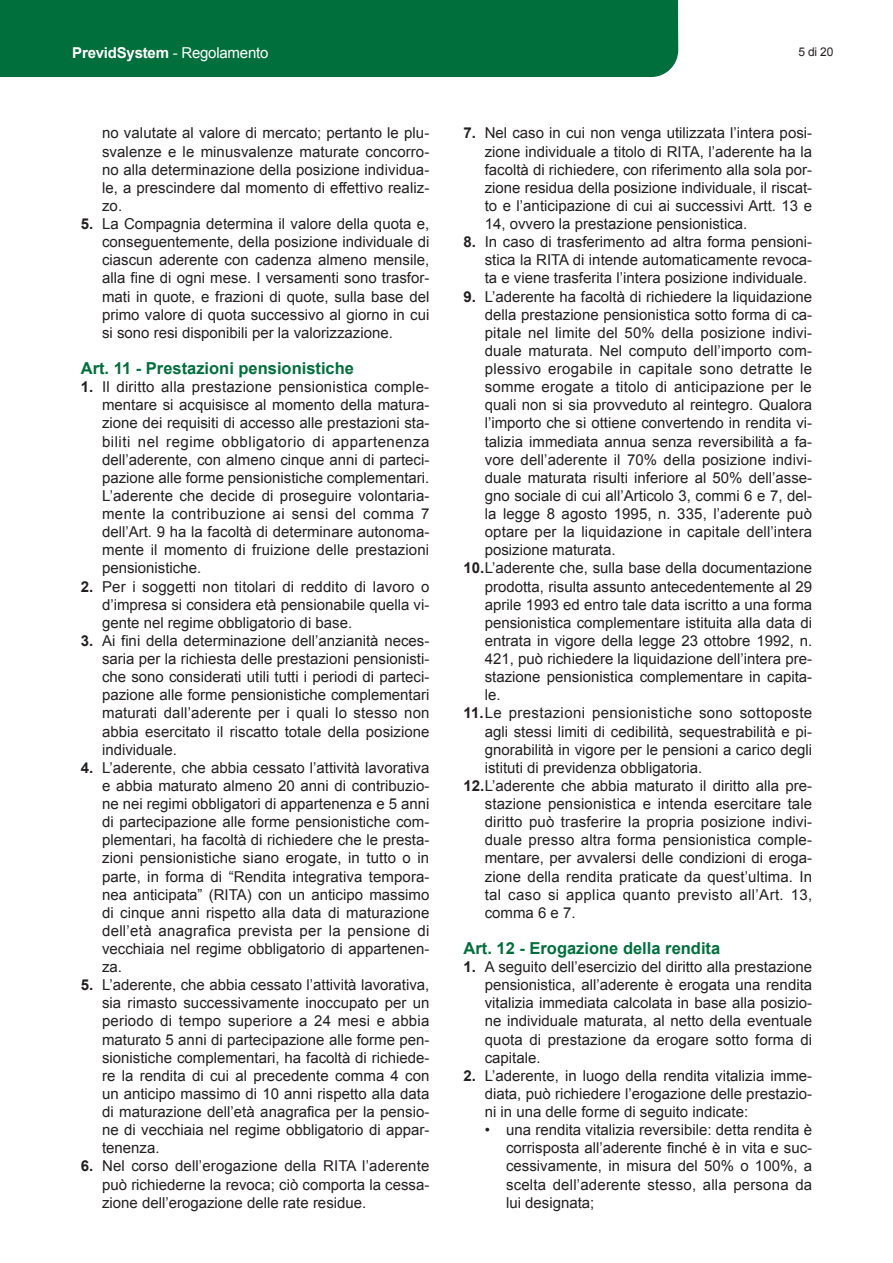
<style>
.page{position:relative;width:893px;height:1263px;background:#fff}
.page>*{position:absolute;margin:0;border:0;box-sizing:border-box;transform-origin:0 0}
.t1{font:700 16.5px "Arial";color:#006f3c}
.t2{font:15px/18.1px "Arial";color:#231f20;text-align:justify}
.t3{font:15px "Arial";letter-spacing:.025em;color:#231f20}
.t4{font:700 15px "Arial";letter-spacing:-.015em;color:#fff}
.t5{font:12px "Arial";color:#231f20}
.s1{font-weight:400}
.s2{font-weight:700}
</style>
<div class="page">
<div style="left:0;top:0;width:678px;height:77px;background:#006f3c"></div>
<p class="t4" style="left:72px;top:42px;width:198px">PrevidSystem <span class="s1">- Regolamento</span></p>
<p class="t5" style="left:798px;top:43px;width:36px">5 di 20</p>
<p class="t2" style="left:102px;top:124px;width:329px">no valutate al valore di mercato; pertanto le plu&shy;svalenze e le minusvalenze maturate concorro&shy;no alla determinazione della posizione individua&shy;le, a prescindere dal momento di effettivo realiz&shy;zo.</p>
<p class="t2" style="left:102px;top:215px;width:329px;text-indent:-21px"><span class="s2">5.</span> La Compagnia determina il valore della quota e, conseguentemente, della posizione individuale di ciascun aderente con cadenza almeno mensile, alla fine di ogni mese. I versamenti sono trasfor&shy;mati in quote, e frazioni di quote, sulla base del primo valore di quota successivo al giorno in cui si sono resi disponibili per la valorizzazione.</p>
<p class="t1" style="left:81px;top:357px;width:275px">Art. 11 - Prestazioni pensionistiche</p>
<p class="t2" style="left:102px;top:378px;width:329px;text-indent:-21px"><span class="s2">1.</span> Il diritto alla prestazione pensionistica comple&shy;mentare si acquisisce al momento della matura&shy;zione dei requisiti di accesso alle prestazioni sta&shy;biliti nel regime obbligatorio di appartenenza dell’aderente, con almeno cinque anni di parteci&shy;pazione alle forme pensionistiche complementari.<br>L’aderente che decide di proseguire volontaria&shy;mente la contribuzione ai sensi del comma 7 dell’Art. 9 ha la facoltà di determinare autonoma&shy;mente il momento di fruizione delle prestazioni pensionistiche.</p>
<p class="t2" style="left:102px;top:577px;width:329px;text-indent:-21px"><span class="s2">2.</span> Per i soggetti non titolari di reddito di lavoro o d’impresa si considera età pensionabile quella vi&shy;gente nel regime obbligatorio di base.</p>
<p class="t2" style="left:102px;top:632px;width:329px;text-indent:-21px"><span class="s2">3.</span> Ai fini della determinazione dell’anzianità neces&shy;saria per la richiesta delle prestazioni pensionisti&shy;che sono considerati utili tutti i periodi di parteci&shy;pazione alle forme pensionistiche complementari maturati dall’aderente per i quali lo stesso non abbia esercitato il riscatto totale della posizione individuale.</p>
<p class="t2" style="left:102px;top:758px;width:329px;text-indent:-21px"><span class="s2">4.</span> L’aderente, che abbia cessato l’attività lavorativa e abbia maturato almeno 20 anni di contribuzio&shy;ne nei regimi obbligatori di appartenenza e 5 anni di partecipazione alle forme pensionistiche com&shy;plementari, ha facoltà di richiedere che le presta&shy;zioni pensionistiche siano erogate, in tutto o in parte, in forma di “Rendita integrativa tempora&shy;nea anticipata” (RITA) con un anticipo massimo di cinque anni rispetto alla data di maturazione dell’età anagrafica prevista per la pensione di vecchiaia nel regime obbligatorio di appartenen&shy;za.</p>
<p class="t2" style="left:102px;top:976px;width:329px;text-indent:-21px"><span class="s2">5.</span> L’aderente, che abbia cessato l’attività lavorativa, sia rimasto successivamente inoccupato per un periodo di tempo superiore a 24 mesi e abbia maturato 5 anni di partecipazione alle forme pen&shy;sionistiche complementari, ha facoltà di richiede&shy;re la rendita di cui al precedente comma 4 con un anticipo massimo di 10 anni rispetto alla data di maturazione dell’età anagrafica per la pensio&shy;ne di vecchiaia nel regime obbligatorio di appar&shy;tenenza.</p>
<p class="t2" style="left:102px;top:1157px;width:329px;text-indent:-21px"><span class="s2">6.</span> Nel corso dell’erogazione della RITA l’aderente può richiederne la revoca; ciò comporta la cessa&shy;zione dell’erogazione delle rate residue.</p>
<p class="t2" style="left:485px;top:124px;width:329px;text-indent:-21px"><span class="s2">7.</span> Nel caso in cui non venga utilizzata l’intera posi&shy;zione individuale a titolo di RITA, l’aderente ha la facoltà di richiedere, con riferimento alla sola por&shy;zione residua della posizione individuale, il riscat&shy;to e l’anticipazione di cui ai successivi Artt. 13 e 14, ovvero la prestazione pensionistica.</p>
<p class="t2" style="left:485px;top:233px;width:329px;text-indent:-21px"><span class="s2">8.</span> In caso di trasferimento ad altra forma pensioni&shy;stica la RITA di intende automaticamente revoca&shy;ta e viene trasferita l’intera posizione individuale.</p>
<p class="t2" style="left:463px;top:287px;width:350px"><span class="s2">9.</span> L’aderente ha facoltà di richiedere la liquidazione</p>
<p class="t2" style="left:485px;top:305px;width:329px">della prestazione pensionistica sotto forma di ca-</p>
<p class="t2" style="left:485px;top:324px;width:329px">pitale nel limite del 50% della posizione indivi-</p>
<p class="t2" style="left:485px;top:342px;width:329px">duale maturata. Nel computo dell’importo com-</p>
<p class="t3" style="left:485px;top:359px;width:329px">plessivo erogabile in capitale sono detratte le</p>
<p class="t2" style="left:485px;top:378px;width:329px">somme erogate a titolo di anticipazione per le</p>
<p class="t2" style="left:485px;top:396px;width:329px">quali non si sia provveduto al reintegro. Qualora</p>
<p class="t2" style="left:485px;top:414px;width:329px">l’importo che si ottiene convertendo in rendita vi-</p>
<p class="t2" style="left:485px;top:432px;width:329px">talizia immediata annua senza reversibilità a fa-</p>
<p class="t2" style="left:485px;top:450px;width:329px">vore dell’aderente il 70% della posizione indivi-</p>
<p class="t2" style="left:485px;top:469px;width:329px">duale maturata risulti inferiore al 50% dell’asse-</p>
<p class="t2" style="left:485px;top:487px;width:329px">gno sociale di cui all’Articolo 3, commi 6 e 7, del-</p>
<p class="t2" style="left:485px;top:505px;width:329px">la legge 8 agosto 1995, n. 335, l’aderente può</p>
<p class="t2" style="left:485px;top:523px;width:329px">optare per la liquidazione in capitale dell’intera</p>
<p class="t2" style="left:485px;top:541px;width:132px">posizione maturata.</p>
<p class="t2" style="left:463px;top:559px;width:350px"><span class="s2">10.</span>L’aderente che, sulla base della documentazione</p>
<p class="t2" style="left:485px;top:577px;width:329px">prodotta, risulta assunto antecedentemente al 29</p>
<p class="t2" style="left:485px;top:595px;width:329px">aprile 1993 ed entro tale data iscritto a una forma</p>
<p class="t2" style="left:485px;top:614px;width:329px">pensionistica complementare istituita alla data di</p>
<p class="t2" style="left:485px;top:632px;width:329px">entrata in vigore della legge 23 ottobre 1992, n.</p>
<p class="t2" style="left:485px;top:650px;width:329px">421, può richiedere la liquidazione dell’intera pre-</p>
<p class="t2" style="left:485px;top:668px;width:329px">stazione pensionistica complementare in capita-</p>
<p class="t2" style="left:485px;top:686px;width:17px">le.</p>
<p class="t3" style="left:463px;top:703px;width:350px"><span class="s2">11.</span>Le prestazioni pensionistiche sono sottoposte</p>
<p class="t2" style="left:485px;top:722px;width:329px">agli stessi limiti di cedibilità, sequestrabilità e pi-</p>
<p class="t2" style="left:485px;top:740px;width:329px">gnorabilità in vigore per le pensioni a carico degli</p>
<p class="t2" style="left:485px;top:758px;width:219px">istituti di previdenza obbligatoria.</p>
<p class="t2" style="left:463px;top:777px;width:350px"><span class="s2">12.</span>L’aderente che abbia maturato il diritto alla pre-</p>
<p class="t2" style="left:485px;top:795px;width:329px">stazione pensionistica e intenda esercitare tale</p>
<p class="t2" style="left:485px;top:813px;width:329px">diritto può trasferire la propria posizione indivi-</p>
<p class="t2" style="left:485px;top:831px;width:329px">duale presso altra forma pensionistica comple-</p>
<p class="t2" style="left:485px;top:849px;width:329px">mentare, per avvalersi delle condizioni di eroga-</p>
<p class="t2" style="left:485px;top:867px;width:329px">zione della rendita praticate da quest’ultima. In</p>
<p class="t3" style="left:485px;top:884px;width:329px">tal caso si applica quanto previsto all’Art. 13,</p>
<p class="t2" style="left:485px;top:903px;width:92px">comma 6 e 7.</p>
<p class="t1" style="left:463px;top:937px;width:258px">Art. 12 - Erogazione della rendita</p>
<p class="t2" style="left:485px;top:958px;width:329px;text-indent:-21px"><span class="s2">1.</span> A seguito dell’esercizio del diritto alla prestazione pensionistica, all’aderente è erogata una rendita vitalizia immediata calcolata in base alla posizio&shy;ne individuale maturata, al netto della eventuale quota di prestazione da erogare sotto forma di capitale.</p>
<p class="t2" style="left:485px;top:1067px;width:329px;text-indent:-21px"><span class="s2">2.</span> L’aderente, in luogo della rendita vitalizia imme&shy;diata, può richiedere l’erogazione delle prestazio&shy;ni in una delle forme di seguito indicate:</p>
<p class="t2" style="left:506px;top:1121px;width:308px;text-indent:-21px">• una rendita vitalizia reversibile: detta rendita è corrisposta all’aderente finché è in vita e suc&shy;cessivamente, in misura del 50% o 100%, a scelta dell’aderente stesso, alla persona da lui designata;</p>
</div>
